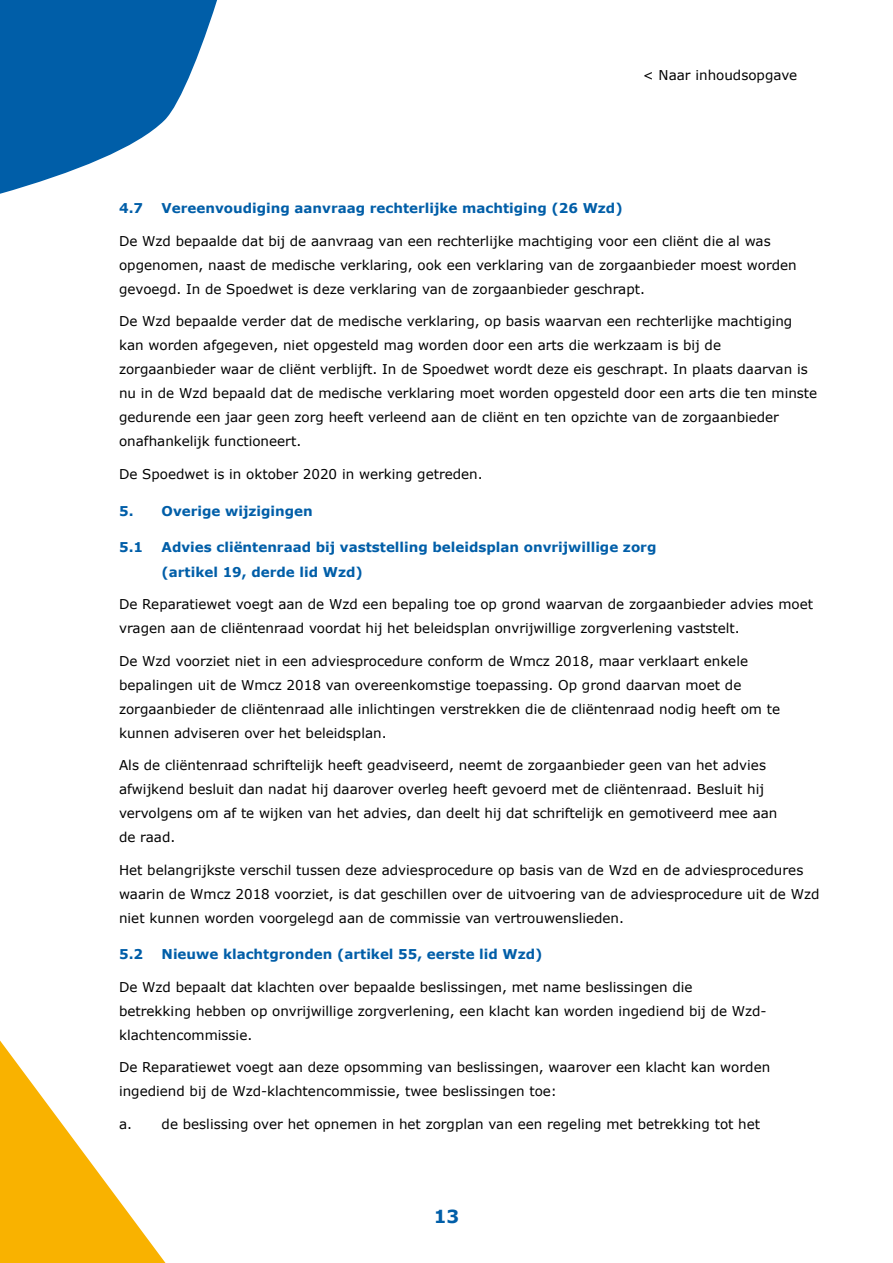
<style>
.page{position:relative;width:893px;height:1263px;background:#fff}
.page>*{position:absolute;margin:0;border:0;box-sizing:border-box;transform-origin:0 0}
.t1{font:700 18px "Verdana";color:#005ea8}
.t2{font:13.5px/24px "Verdana";color:#000}
.t3{font:700 13.5px/24px "Verdana";color:#005ea8}
</style>
<div class="page">
<svg style="left:0;top:1040px;width:166px;height:223px"></svg>
<svg style="left:0;top:0;width:217px;height:194px;fill:#005ea8"></svg>
<p class="t2" style="left:643px;top:64px;width:156px">&lt; Naar inhoudsopgave</p>
<p class="t3" style="left:119px;top:197px;width:26px">4.7</p>
<p class="t3" style="left:162px;top:197px;width:463px">Vereenvoudiging aanvraag rechterlijke machtiging (26 Wzd)</p>
<p class="t2" style="left:119px;top:229px;width:679px">De Wzd bepaalde dat bij de aanvraag van een rechterlijke machtiging voor een cliënt die al was opgenomen, naast de medische verklaring, ook een verklaring van de zorgaanbieder moest worden gevoegd. In de Spoedwet is deze verklaring van de zorgaanbieder geschrapt.</p>
<p class="t2" style="left:119px;top:310px;width:700px">De Wzd bepaalde verder dat de medische verklaring, op basis waarvan een rechterlijke machtiging kan worden afgegeven, niet opgesteld mag worden door een arts die werkzaam is bij de zorgaanbieder waar de cliënt verblijft. In de Spoedwet wordt deze eis geschrapt. In plaats daarvan is nu in de Wzd bepaald dat de medische verklaring moet worden opgesteld door een arts die ten minste gedurende een jaar geen zorg heeft verleend aan de cliënt en ten opzichte van de zorgaanbieder onafhankelijk functioneert.</p>
<p class="t2" style="left:119px;top:462px;width:365px">De Spoedwet is in oktober 2020 in werking getreden.</p>
<p class="t3" style="left:119px;top:499px;width:195px">5. Overige wijzigingen</p>
<p class="t3" style="left:119px;top:536px;width:26px">5.1</p>
<p class="t3" style="left:162px;top:536px;width:496px">Advies cliëntenraad bij vaststelling beleidsplan onvrijwillige zorg (artikel 19, derde lid Wzd)</p>
<p class="t2" style="left:119px;top:592px;width:695px">De Reparatiewet voegt aan de Wzd een bepaling toe op grond waarvan de zorgaanbieder advies moet vragen aan de cliëntenraad voordat hij het beleidsplan onvrijwillige zorgverlening vaststelt.</p>
<p class="t2" style="left:119px;top:649px;width:663px">De Wzd voorziet niet in een adviesprocedure conform de Wmcz 2018, maar verklaart enkele bepalingen uit de Wmcz 2018 van overeenkomstige toepassing. Op grond daarvan moet de zorgaanbieder de cliëntenraad alle inlichtingen verstrekken die de cliëntenraad nodig heeft om te kunnen adviseren over het beleidsplan.</p>
<p class="t2" style="left:119px;top:753px;width:660px">Als de cliëntenraad schriftelijk heeft geadviseerd, neemt de zorgaanbieder geen van het advies afwijkend besluit dan nadat hij daarover overleg heeft gevoerd met de cliëntenraad. Besluit hij vervolgens om af te wijken van het advies, dan deelt hij dat schriftelijk en gemotiveerd mee aan de raad.</p>
<p class="t2" style="left:119px;top:858px;width:702px">Het belangrijkste verschil tussen deze adviesprocedure op basis van de Wzd en de adviesprocedures waarin de Wmcz 2018 voorziet, is dat geschillen over de uitvoering van de adviesprocedure uit de Wzd niet kunnen worden voorgelegd aan de commissie van vertrouwenslieden.</p>
<p class="t3" style="left:119px;top:942px;width:26px">5.2</p>
<p class="t3" style="left:162px;top:942px;width:382px">Nieuwe klachtgronden (artikel 55, eerste lid Wzd)</p>
<p class="t2" style="left:119px;top:975px;width:649px">De Wzd bepaalt dat klachten over bepaalde beslissingen, met name beslissingen die betrekking hebben op onvrijwillige zorgverlening, een klacht kan worden ingediend bij de Wzd&shy;klachtencommissie.</p>
<p class="t2" style="left:119px;top:1056px;width:653px">De Reparatiewet voegt aan deze opsomming van beslissingen, waarover een klacht kan worden ingediend bij de Wzd-klachtencommissie, twee beslissingen toe:</p>
<p class="t2" style="left:119px;top:1112px;width:643px">a. de beslissing over het opnemen in het zorgplan van een regeling met betrekking tot het</p>
<h1 class="t1" style="left:434px;top:1204px;width:27px">13</h1>
</div>
